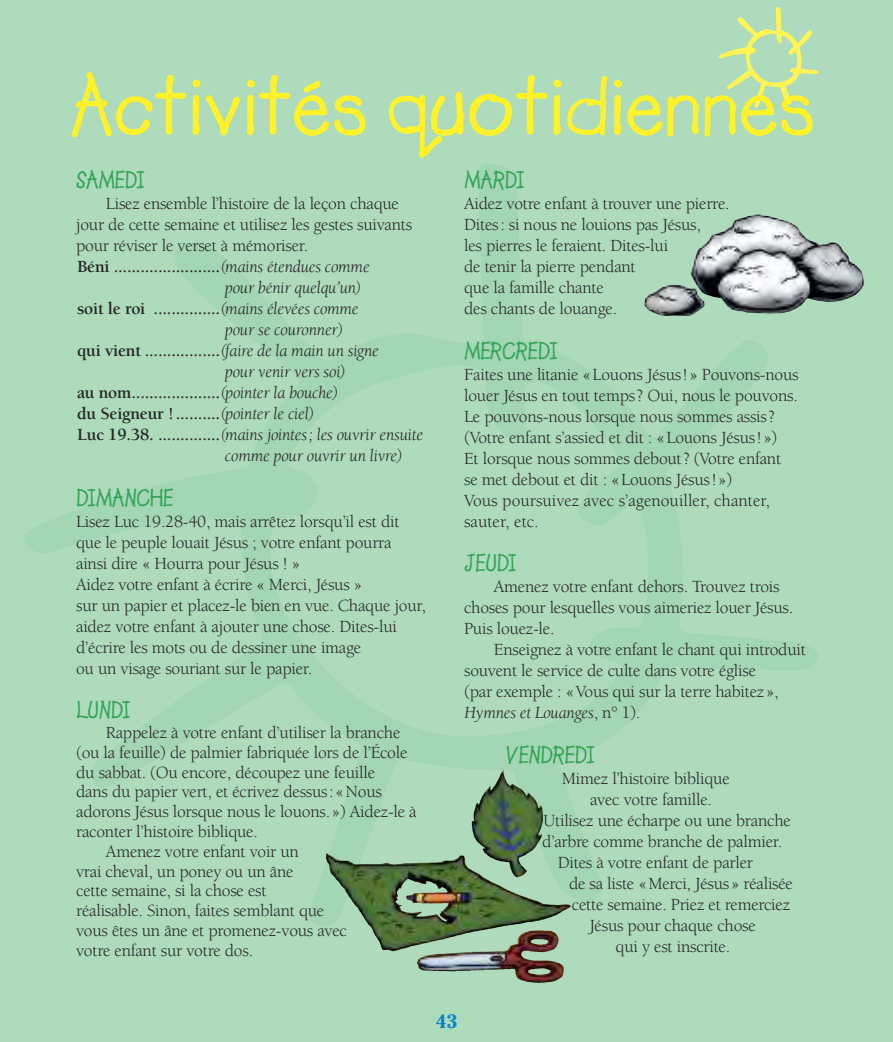
<style>
.page{position:relative;width:893px;height:1042px;background:#addbbc}
.page>*{position:absolute;margin:0;border:0;box-sizing:border-box;transform-origin:0 0}
.t1{font:700 84px "Lemonade";color:#fff12a}
.t2{font:700 24.5px "Lemonade";letter-spacing:-.015em;color:#32a457}
.t3{font:700 19.25px "Cheltenham";color:#0986ca}
.t4{font:17.5px/21px "Berkeley";letter-spacing:-.015em;color:#272627}
.t5{font:700 17.5px "Berkeley";letter-spacing:-.015em;color:#272627}
.t6{font:italic 17.5px "Berkeley";letter-spacing:-.015em;color:#272627}
.s1{font-weight:400;font-style:italic}
.s2{font-weight:700;font-style:normal}
.s3{font-style:italic}
</style>
<div class="page">
<svg style="left:719px;top:7px;width:100px;height:101px"></svg>
<svg style="left:471px;top:214px;width:326px;height:639px"></svg>
<img style="left:326px;top:853px;width:245px;height:89px">
<img style="left:644px;top:227px;width:217px;height:89px">
<h1 class="t1" style="left:70px;top:55px;width:748px">Activités quotidiennes</h1>
<h2 class="t2" style="left:76px;top:165px;width:70px">SAMEDI</h2>
<p class="t4" style="left:106px;top:194px;width:295px">Lisez ensemble l’histoire de la leçon chaque</p>
<p class="t4" style="left:76px;top:215px;width:338px">jour de cette semaine et utilisez les gestes suivants</p>
<p class="t4" style="left:76px;top:236px;width:234px">pour réviser le verset à mémoriser.</p>
<p class="t5" style="left:77px;top:259px;width:294px">Béni ........................<span class="s1">(mains étendues comme</span></p>
<p class="t6" style="left:225px;top:280px;width:138px">pour bénir quelqu’un)</p>
<p class="t5" style="left:77px;top:301px;width:283px">soit le roi ...............<span class="s1">(mains élevées comme</span></p>
<p class="t6" style="left:225px;top:322px;width:120px">pour se couronner)</p>
<p class="t5" style="left:77px;top:343px;width:303px">qui vient .................<span class="s1">(faire de la main un signe</span></p>
<p class="t6" style="left:225px;top:364px;width:122px">pour venir vers soi)</p>
<p class="t5" style="left:77px;top:385px;width:263px">au nom....................<span class="s1">(pointer la bouche)</span></p>
<p class="t5" style="left:77px;top:406px;width:239px">du Seigneur !..........<span class="s1">(pointer le ciel)</span></p>
<p class="t6" style="left:77px;top:427px;width:348px"><span class="s2">Luc 19.38. ..............</span>(mains jointes; les ouvrir ensuite</p>
<p class="t6" style="left:225px;top:448px;width:179px">comme pour ouvrir un livre)</p>
<h2 class="t2" style="left:76px;top:483px;width:99px">DIMANCHE</h2>
<p class="t4" style="left:76px;top:512px;width:351px">Lisez Luc 19.28-40, mais arrêtez lorsqu’il est dit que le peuple louait Jésus ; votre enfant pourra ainsi dire « Hourra pour Jésus ! »<br>Aidez votre enfant à écrire « Merci, Jésus »<br>sur un papier et placez-le bien en vue. Chaque jour, aidez votre enfant à ajouter une chose. Dites-lui d’écrire les mots ou de dessiner une image<br>ou un visage souriant sur le papier.</p>
<h2 class="t2" style="left:76px;top:695px;width:56px">LUNDI</h2>
<p class="t4" style="left:106px;top:723px;width:296px">Rappelez à votre enfant d’utiliser la branche</p>
<p class="t4" style="left:76px;top:743px;width:333px">(ou la feuille) de palmier fabriquée lors de l’École</p>
<p class="t4" style="left:76px;top:763px;width:300px">du sabbat. (Ou encore, découpez une feuille</p>
<p class="t4" style="left:76px;top:783px;width:307px">dans du papier vert, et écrivez dessus:«Nous</p>
<p class="t4" style="left:76px;top:802px;width:342px">adorons Jésus lorsque nous le louons.») Aidez-le à</p>
<p class="t4" style="left:76px;top:822px;width:183px">raconter l’histoire biblique.</p>
<p class="t4" style="left:106px;top:842px;width:195px">Amenez votre enfant voir un</p>
<p class="t4" style="left:76px;top:862px;width:219px">vrai cheval, un poney ou un âne</p>
<p class="t4" style="left:76px;top:882px;width:192px">cette semaine, si la chose est</p>
<p class="t4" style="left:76px;top:901px;width:250px">réalisable. Sinon, faites semblant que</p>
<p class="t4" style="left:76px;top:921px;width:272px">vous êtes un âne et promenez-vous avec</p>
<p class="t4" style="left:76px;top:941px;width:179px">votre enfant sur votre dos.</p>
<h2 class="t2" style="left:464px;top:165px;width:62px">MARDI</h2>
<p class="t4" style="left:464px;top:194px;width:267px">Aidez votre enfant à trouver une pierre.<br>Dites: si nous ne louions pas Jésus,<br>les pierres le feraient. Dites-lui<br>de tenir la pierre pendant<br>que la famille chante<br>des chants de louange.</p>
<h2 class="t2" style="left:464px;top:336px;width:95px">MERCREDI</h2>
<p class="t4" style="left:464px;top:365px;width:336px">Faites une litanie «Louons Jésus!» Pouvons-nous louer Jésus en tout temps? Oui, nous le pouvons.<br>Le pouvons-nous lorsque nous sommes assis? (Votre enfant s’assied et dit : «Louons Jésus!»)<br>Et lorsque nous sommes debout? (Votre enfant se met debout et dit : «Louons Jésus!»)<br>Vous poursuivez avec s’agenouiller, chanter, sauter, etc.</p>
<h2 class="t2" style="left:464px;top:548px;width:54px">JEUDI</h2>
<p class="t4" style="left:464px;top:578px;width:331px;text-indent:30px">Amenez votre enfant dehors. Trouvez trois choses pour lesquelles vous aimeriez louer Jésus.<br>Puis louez-le.</p>
<p class="t4" style="left:464px;top:641px;width:343px;text-indent:30px">Enseignez à votre enfant le chant qui introduit souvent le service de culte dans votre église<br>(par exemple : «Vous qui sur la terre habitez», <span class="s3">Hymnes et Louanges</span>, n° 1).</p>
<h2 class="t2" style="left:506px;top:740px;width:90px">VENDREDI</h2>
<p class="t4" style="left:562px;top:769px;width:170px">Mimez l’histoire biblique</p>
<p class="t4" style="left:590px;top:790px;width:123px">avec votre famille.</p>
<p class="t4" style="left:543px;top:811px;width:249px">Utilisez une écharpe ou une branche</p>
<p class="t4" style="left:542px;top:832px;width:241px">d’arbre comme branche de palmier.</p>
<p class="t4" style="left:558px;top:853px;width:197px">Dites à votre enfant de parler</p>
<p class="t4" style="left:569px;top:874px;width:226px">de sa liste «Merci, Jésus» réalisée</p>
<p class="t4" style="left:572px;top:895px;width:220px">cette semaine. Priez et remerciez</p>
<p class="t4" style="left:589px;top:916px;width:168px">Jésus pour chaque chose</p>
<p class="t4" style="left:616px;top:937px;width:116px">qui y est inscrite.</p>
<p class="t3" style="left:436px;top:1014px;width:23px">43</p>
</div>
